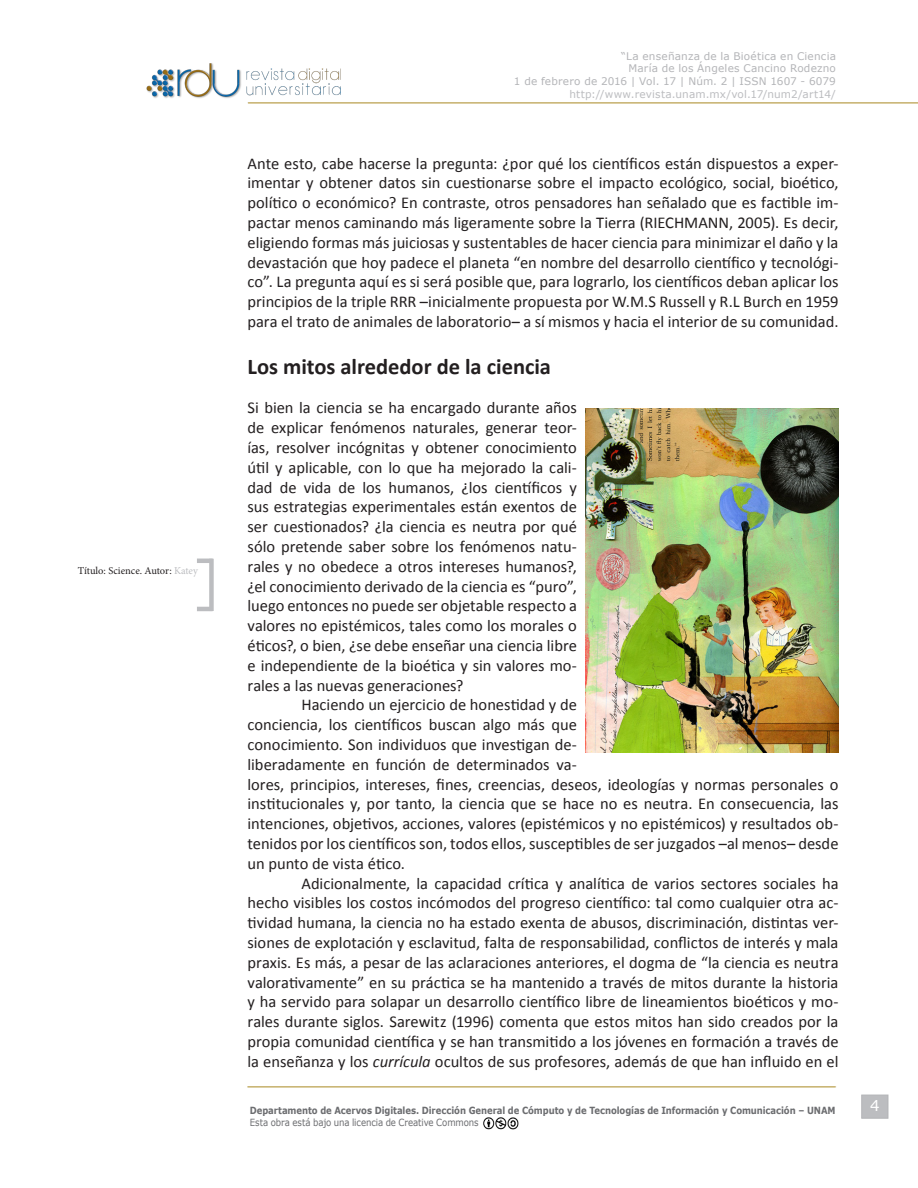
<style>
.page{position:relative;width:918px;height:1188px;background:#fff}
.page>*{position:absolute;margin:0;border:0;box-sizing:border-box;transform-origin:0 0}
.subtitulo_2_de_texto{font:700 22.5px "Calibri";letter-spacing:-.005em;color:#231f20}
.subtitulo_2_de_texto-2{font:16.5px/19.8px "Calibri";color:#231f20;text-align:justify}
.t1{font:15px "Verdana";color:#fff}
.t2{font:10.5px/12.6px "Verdana";letter-spacing:.015em;color:#b4b5b8;text-align:right}
.t3{font:10.5px "Verdana";letter-spacing:.01em;color:#bcbdc0}
.epigrafe{font:10.5px "Minion Pro";letter-spacing:-.005em;color:#231f20}
.t4{font:700 9.9px "Verdana";letter-spacing:-.01em;color:#6c6d70;scale:.86 1}
.t5{font:9.9px "Verdana";letter-spacing:-.01em;color:#6c6d70;scale:.87 1}
.s1{color:#bcbdc0}
.s2{font-style:italic}
</style>
<div class="page">
<div style="left:861px;top:1095px;width:27px;height:24px;background:#bcbdc0"></div>
<hr style="left:247px;top:102px;width:671px;height:2px;background:#cbb87c">
<hr style="left:248px;top:103px;width:670px;height:1px;background:#ba9b32">
<hr style="left:247px;top:1086px;width:589px;height:2px;background:#cab677">
<hr style="left:248px;top:1087px;width:588px;height:1px;background:#ba9b32">
<img style="left:483px;top:1117px;width:36px;height:13px">
<img style="left:146px;top:63px;width:195px;height:35px">
<img style="left:585px;top:409px;width:254px;height:343px">
<div style="left:209px;top:559px;width:5px;height:52px;background:#bcbdc0"></div>
<hr style="left:197px;top:607px;width:16px;height:4px;background:#bcbdc0">
<hr style="left:197px;top:559px;width:16px;height:4px;background:#bcbdc0">
<p class="epigrafe" style="left:78px;top:563px;width:122px">Título: Science. Autor: <span class="s1">Katey</span></p>
<p class="t2" style="left:514px;top:50px;width:324px">“La enseñanza de la Bioética en Ciencia<br>María de los Ángeles Cancino Rodezno<br>1 de febrero de 2016 | Vol. 17 | Núm. 2 | ISSN 1607 - 6079</p>
<p class="t3" style="left:569px;top:87px;width:268px">http://www.revista.unam.mx/vol.17/num2/art14/</p>
<p class="subtitulo_2_de_texto-2" style="left:248px;top:153px;width:593px">Ante esto, cabe hacerse la pregunta: ¿por qué los científicos están dispuestos a exper&shy;imentar y obtener datos sin cuestionarse sobre el impacto ecológico, social, bioético, político o económico? En contraste, otros pensadores han señalado que es factible im&shy;pactar menos caminando más ligeramente sobre la Tierra (RIECHMANN, 2005). Es decir, eligiendo formas más juiciosas y sustentables de hacer ciencia para minimizar el daño y la devastación que hoy padece el planeta “en nombre del desarrollo científico y tecnológi&shy;co”. La pregunta aquí es si será posible que, para lograrlo, los científicos deban aplicar los principios de la triple RRR –inicialmente propuesta por W.M.S Russell y R.L Burch en 1959 para el trato de animales de laboratorio– a sí mismos y hacia el interior de su comunidad.</p>
<p class="subtitulo_2_de_texto" style="left:248px;top:352px;width:305px">Los mitos alrededor de la ciencia</p>
<p class="subtitulo_2_de_texto-2" style="left:248px;top:398px;width:331px">Si bien la ciencia se ha encargado durante años de explicar fenómenos naturales, generar teor&shy;ías, resolver incógnitas y obtener conocimiento útil y aplicable, con lo que ha mejorado la cali&shy;dad de vida de los humanos, ¿los científicos y sus estrategias experimentales están exentos de ser cuestionados? ¿la ciencia es neutra por qué sólo pretende saber sobre los fenómenos natu&shy;rales y no obedece a otros intereses humanos?, ¿el conocimiento derivado de la ciencia es “puro”, luego entonces no puede ser objetable respecto a valores no epistémicos, tales como los morales o éticos?, o bien, ¿se debe enseñar una ciencia libre e independiente de la bioética y sin valores mo&shy;rales a las nuevas generaciones?</p>
<p class="subtitulo_2_de_texto-2" style="left:248px;top:695px;width:593px;text-align:left;text-indent:54px">Haciendo un ejercicio de honestidad y de<br>conciencia, los científicos buscan algo más que<br>conocimiento. Son individuos que investigan de-<br>liberadamente en función de determinados va-<br>lores, principios, intereses, fines, creencias, deseos, ideologías y normas personales o institucionales y, por tanto, la ciencia que se hace no es neutra. En consecuencia, las intenciones, objetivos, acciones, valores (epistémicos y no epistémicos) y resultados ob&shy;tenidos por los científicos son, todos ellos, susceptibles de ser juzgados –al menos– desde un punto de vista ético.</p>
<p class="subtitulo_2_de_texto-2" style="left:248px;top:873px;width:593px;text-indent:54px">Adicionalmente, la capacidad crítica y analítica de varios sectores sociales ha hecho visibles los costos incómodos del progreso científico: tal como cualquier otra ac&shy;tividad humana, la ciencia no ha estado exenta de abusos, discriminación, distintas ver&shy;siones de explotación y esclavitud, falta de responsabilidad, conflictos de interés y mala praxis. Es más, a pesar de las aclaraciones anteriores, el dogma de “la ciencia es neutra valorativamente” en su práctica se ha mantenido a través de mitos durante la historia y ha servido para solapar un desarrollo científico libre de lineamientos bioéticos y mo&shy;rales durante siglos. Sarewitz (1996) comenta que estos mitos han sido creados por la propia comunidad científica y se han transmitido a los jóvenes en formación a través de la enseñanza y los <span class="s2">currícula</span> ocultos de sus profesores, además de que han influido en el</p>
<p class="t4" style="left:250px;top:1103px;width:683px">Departamento de Acervos Digitales. Dirección General de Cómputo y de Tecnologías de Información y Comunicación – UNAM</p>
<p class="t5" style="left:250px;top:1115px;width:265px">Esta obra está bajo una licencia de Creative Commons</p>
<p class="t1" style="left:870px;top:1096px;width:11px">4</p>
</div>
